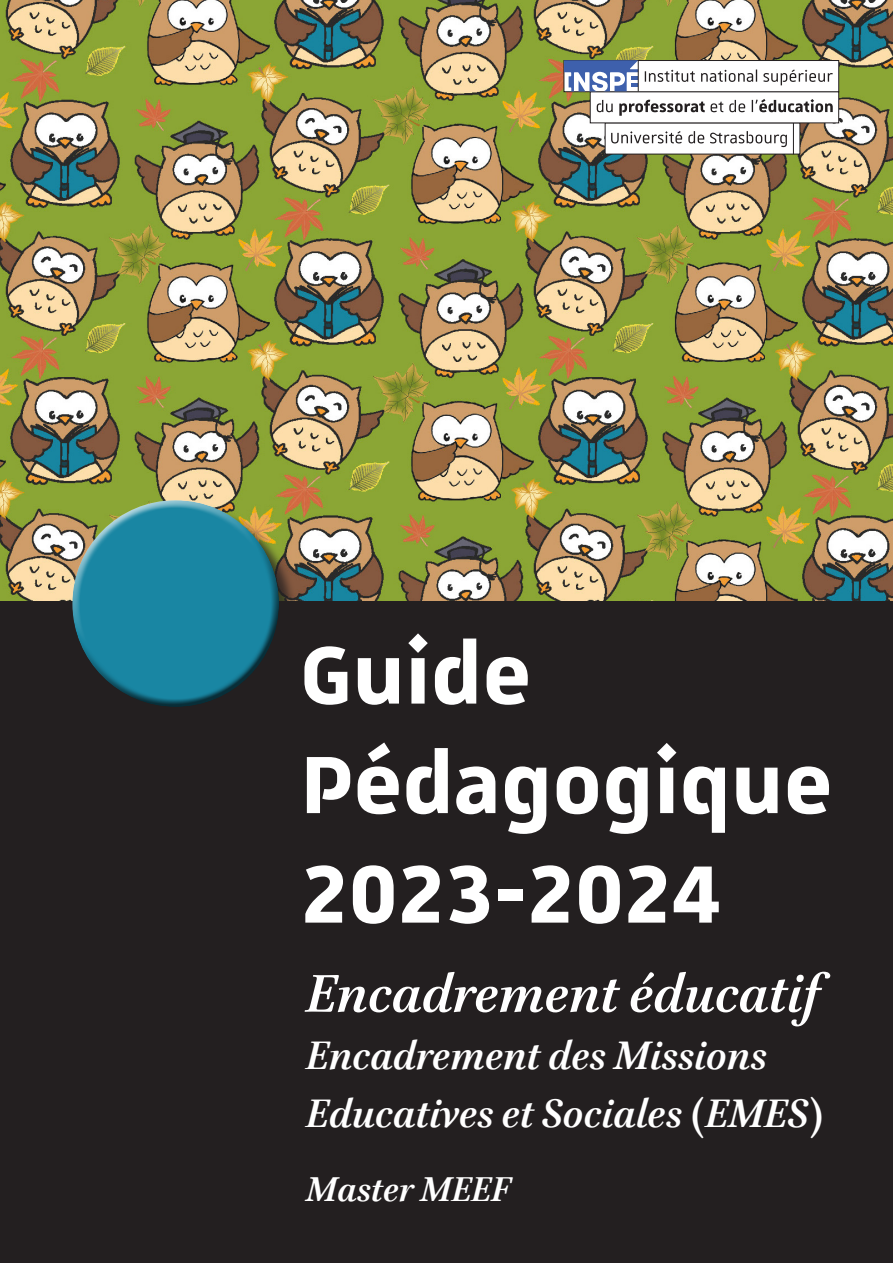
<style>
.page{position:relative;width:893px;height:1263px;background:#fff}
.page>*{position:absolute;margin:0;border:0;box-sizing:border-box;transform-origin:0 0}
.t1{font:700 109.5px "Unistra A";color:#fff}
.t2{font:italic 700 60px "Brill";color:#fff}
.t3{font:italic 700 45px "Brill";color:#fff}
.t4{font:italic 700 39px "Brill";color:#fff}
</style>
<div class="page">
<img style="left:0;top:0;width:893px;height:602px">
<div style="left:0;top:602px;width:893px;height:661px;background:#231f20"></div>
<div style="left:75px;top:502px;width:223px;height:223px;background:#231f20;opacity:.75"></div>
<div style="left:72px;top:499px;width:198px;height:157px;background:#fff;opacity:.75"></div>
<div style="left:76px;top:533px;width:206px;height:176px;background:#231f20;opacity:.75"></div>
<div style="left:605px;top:123px;width:195px;height:31px;background:#fff"></div>
<div style="left:590px;top:92px;width:249px;height:31px;background:#fff"></div>
<div style="left:564px;top:61px;width:275px;height:31px;background:#fff"></div>
<div style="left:564px;top:60px;width:275px;height:32px;border:1px solid #231f20"></div>
<svg style="left:564px;top:61px;width:74px;height:30px"></svg>
<hr style="left:638px;top:60px;width:1px;height:31px;background:#231f20">
<hr style="left:793px;top:123px;width:1px;height:31px;background:#231f20">
<svg style="left:645px;top:69px;width:188px;height:16px"></svg>
<svg style="left:597px;top:99px;width:236px;height:17px"></svg>
<svg style="left:611px;top:131px;width:176px;height:16px"></svg>
<p class="t1" style="left:301px;top:613px;width:232px">Guide</p>
<p class="t1" style="left:301px;top:723px;width:533px">Pédagogique</p>
<p class="t1" style="left:301px;top:832px;width:421px">2023-2024</p>
<p class="t2" style="left:306px;top:951px;width:515px">Encadrement éducatif</p>
<p class="t3" style="left:306px;top:1024px;width:462px">Encadrement des Missions</p>
<p class="t3" style="left:306px;top:1082px;width:520px">Educatives et Sociales (EMES)</p>
<p class="t4" style="left:306px;top:1162px;width:205px">Master MEEF</p>
</div>
